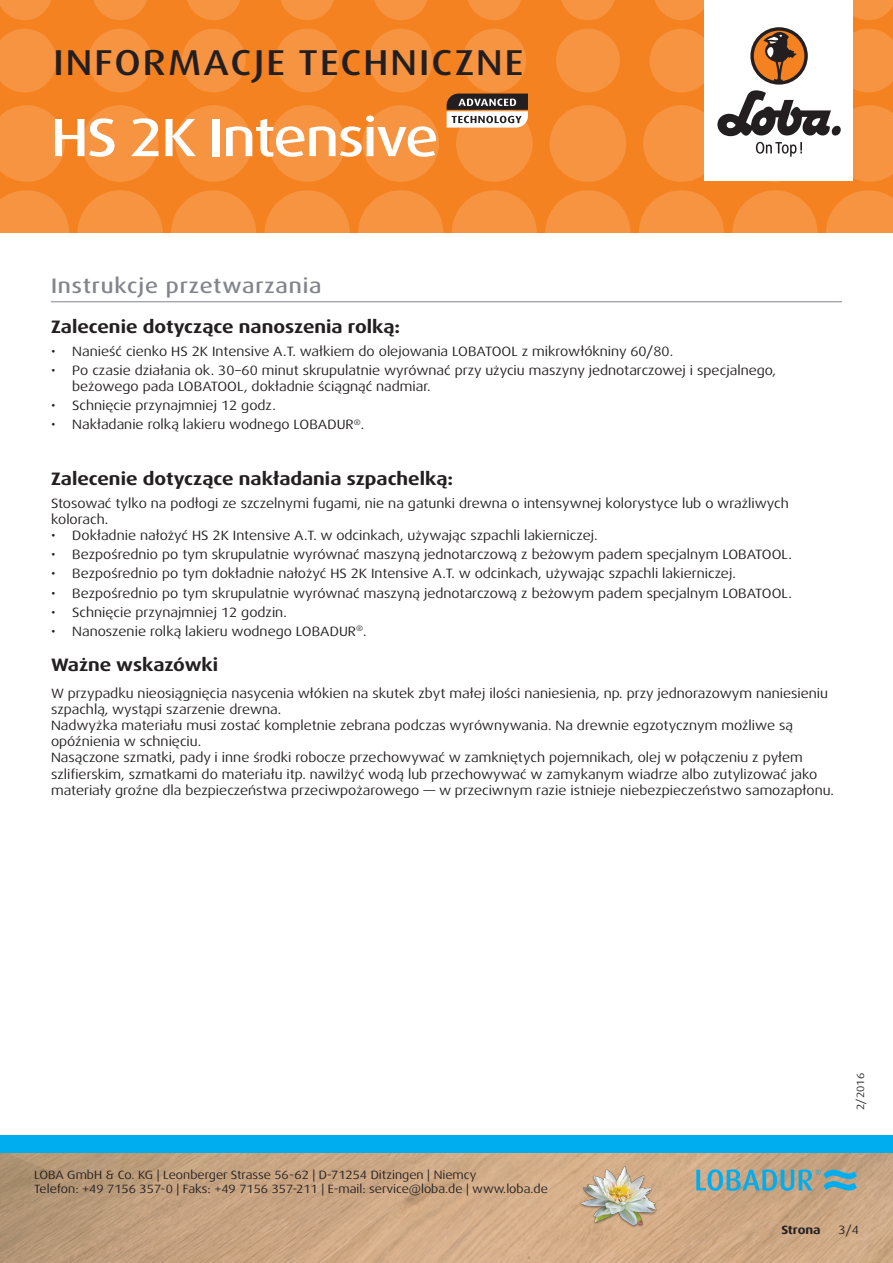
<style>
.page{position:relative;width:893px;height:1263px;background:#fff}
.page>*{position:absolute;margin:0;border:0;box-sizing:border-box;transform-origin:0 0}
.t1{font:500 expanded 54px "Dax Pro";letter-spacing:-.025em;color:#fff}
.t2{font:500 expanded 36px "Dax Pro";letter-spacing:.06em;color:#231f20}
.Titel_grau{font:500 expanded 21px "Dax Pro";letter-spacing:.04em;color:#82858b}
.t3{font:700 expanded 18px "Dax Pro";color:#231f20}
.Text{font:expanded 13.5px/16.2px "Dax Pro";color:#231f20}
.t4{font:expanded 12px/14.4px "Dax Pro";color:#231f20}
.t5{font:700 expanded 12px "Dax Pro";color:#231f20}
.t6{font:expanded 10.5px "Dax Pro";color:#231f20}
</style>
<div class="page">
<div style="left:0;top:0;width:893px;height:233px;background:#f58220"></div>
<svg style="left:0;top:190px;width:69px;height:43px"></svg>
<svg style="left:78px;top:190px;width:85px;height:85px;fill:#f69441"></svg>
<svg style="left:171px;top:190px;width:85px;height:85px;fill:#f69441"></svg>
<svg style="left:265px;top:190px;width:85px;height:85px;fill:#f69441"></svg>
<svg style="left:358px;top:190px;width:85px;height:85px;fill:#f69441"></svg>
<svg style="left:545px;top:190px;width:85px;height:85px;fill:#f69441"></svg>
<svg style="left:452px;top:190px;width:85px;height:85px;fill:#f69441"></svg>
<svg style="left:732px;top:190px;width:85px;height:85px;fill:#f69441"></svg>
<svg style="left:639px;top:190px;width:85px;height:85px;fill:#f69441"></svg>
<svg style="left:826px;top:190px;width:67px;height:43px"></svg>
<svg style="left:0;top:105px;width:65px;height:77px"></svg>
<svg style="left:82px;top:105px;width:76px;height:77px"></svg>
<svg style="left:175px;top:105px;width:77px;height:77px"></svg>
<svg style="left:269px;top:105px;width:76px;height:77px"></svg>
<svg style="left:362px;top:105px;width:77px;height:77px"></svg>
<svg style="left:550px;top:105px;width:76px;height:77px"></svg>
<svg style="left:0;top:29px;width:56px;height:63px"></svg>
<svg style="left:182px;top:29px;width:64px;height:63px"></svg>
<svg style="left:88px;top:29px;width:64px;height:63px"></svg>
<svg style="left:275px;top:29px;width:64px;height:63px"></svg>
<svg style="left:369px;top:29px;width:64px;height:63px"></svg>
<svg style="left:556px;top:29px;width:64px;height:63px"></svg>
<svg style="left:0;top:0;width:51px;height:20px"></svg>
<svg style="left:187px;top:0;width:53px;height:20px"></svg>
<svg style="left:468px;top:0;width:53px;height:20px"></svg>
<svg style="left:655px;top:0;width:49px;height:20px"></svg>
<svg style="left:93px;top:0;width:54px;height:20px"></svg>
<svg style="left:374px;top:0;width:54px;height:20px"></svg>
<svg style="left:281px;top:0;width:53px;height:20px"></svg>
<svg style="left:561px;top:0;width:54px;height:20px"></svg>
<svg style="left:853px;top:0;width:40px;height:20px"></svg>
<img style="left:0;top:1152px;width:893px;height:111px">
<div style="left:0;top:1135px;width:893px;height:17px;background:#00aeef"></div>
<div style="left:704px;top:0;width:149px;height:181px;background:#fff"></div>
<svg style="left:643px;top:28px;width:250px;height:154px"></svg>
<img style="left:578px;top:1161px;width:82px;height:81px">
<svg style="left:696px;top:1169px;width:161px;height:22px;background:#74a7ae"></svg>
<hr style="left:51px;top:301px;width:791px;height:1px;background:#82858b">
<svg style="left:447px;top:29px;width:86px;height:153px"></svg>
<h2 class="t2" style="left:53px;top:40px;width:471px">INFORMACJE TECHNICZNE</h2>
<p class="t1" style="left:51px;top:103px;width:389px">HS 2K Intensive</p>
<p class="Titel_grau" style="left:51px;top:272px;width:272px">Instrukcje przetwarzania</p>
<p class="t3" style="left:51px;top:315px;width:351px">Zalecenie dotyczące nanoszenia rolką:</p>
<p class="Text" style="left:51px;top:343px;width:624px">• Nanieść cienko HS 2K Intensive A.T. wałkiem do olejowania LOBATOOL z mikrowłókniny 60/80.</p>
<p class="Text" style="left:72px;top:362px;width:705px;text-indent:-21px">• Po czasie działania ok. 30–60 minut skrupulatnie wyrównać przy użyciu maszyny jednotarczowej i specjalnego, beżowego pada LOBATOOL, dokładnie ściągnąć nadmiar.</p>
<p class="Text" style="left:51px;top:398px;width:226px">• Schnięcie przynajmniej 12 godz.</p>
<p class="Text" style="left:51px;top:417px;width:315px">• Nakładanie rolką lakieru wodnego LOBADUR<sup>®</sup>.</p>
<p class="t3" style="left:51px;top:467px;width:404px">Zalecenie dotyczące nakładania szpachelką:</p>
<p class="Text" style="left:51px;top:495px;width:739px">Stosować tylko na podłogi ze szczelnymi fugami, nie na gatunki drewna o intensywnej kolorystyce lub o wrażliwych kolorach.</p>
<p class="Text" style="left:51px;top:527px;width:548px">• Dokładnie nałożyć HS 2K Intensive A.T. w odcinkach, używając szpachli lakierniczej.</p>
<p class="Text" style="left:51px;top:547px;width:742px">• Bezpośrednio po tym skrupulatnie wyrównać maszyną jednotarczową z beżowym padem specjalnym LOBATOOL.</p>
<p class="Text" style="left:51px;top:566px;width:686px">• Bezpośrednio po tym dokładnie nałożyć HS 2K Intensive A.T. w odcinkach, używając szpachli lakierniczej.</p>
<p class="Text" style="left:51px;top:585px;width:742px">• Bezpośrednio po tym skrupulatnie wyrównać maszyną jednotarczową z beżowym padem specjalnym LOBATOOL.</p>
<p class="Text" style="left:51px;top:604px;width:237px">• Schnięcie przynajmniej 12 godzin.</p>
<p class="Text" style="left:51px;top:623px;width:317px">• Nanoszenie rolką lakieru wodnego LOBADUR<sup>®</sup>.</p>
<p class="t3" style="left:51px;top:653px;width:169px">Ważne wskazówki</p>
<p class="Text" style="left:51px;top:685px;width:779px">W przypadku nieosiągnięcia nasycenia włókien na skutek zbyt małej ilości naniesienia, np. przy jednorazowym naniesieniu szpachlą, wystąpi szarzenie drewna.</p>
<p class="Text" style="left:51px;top:717px;width:744px">Nadwyżka materiału musi zostać kompletnie zebrana podczas wyrównywania. Na drewnie egzotycznym możliwe są opóźnienia w schnięciu.</p>
<p class="Text" style="left:51px;top:750px;width:784px">Nasączone szmatki, pady i inne środki robocze przechowywać w zamkniętych pojemnikach, olej w połączeniu z pyłem szlifierskim, szmatkami do materiału itp. nawilżyć wodą lub przechowywać w zamykanym wiadrze albo zutylizować jako materiały groźne dla bezpieczeństwa przeciwpożarowego — w przeciwnym razie istnieje niebezpieczeństwo samozapłonu.</p>
<p class="t4" style="left:34px;top:1167px;width:515px">LOBA GmbH &amp; Co. KG | Leonberger Strasse 56-62 | D-71254 Ditzingen | Niemcy<br>Telefon: +49 7156 357-0 | Faks: +49 7156 357-211 | E-mail: service@loba.de | www.loba.de</p>
<p class="t6" style="left:854px;top:1110px;width:38px;rotate:-90deg">2/2016</p>
<p class="t5" style="left:781px;top:1222px;width:41px">Strona</p>
<p class="t4" style="left:838px;top:1223px;width:22px">3/4</p>
</div>
